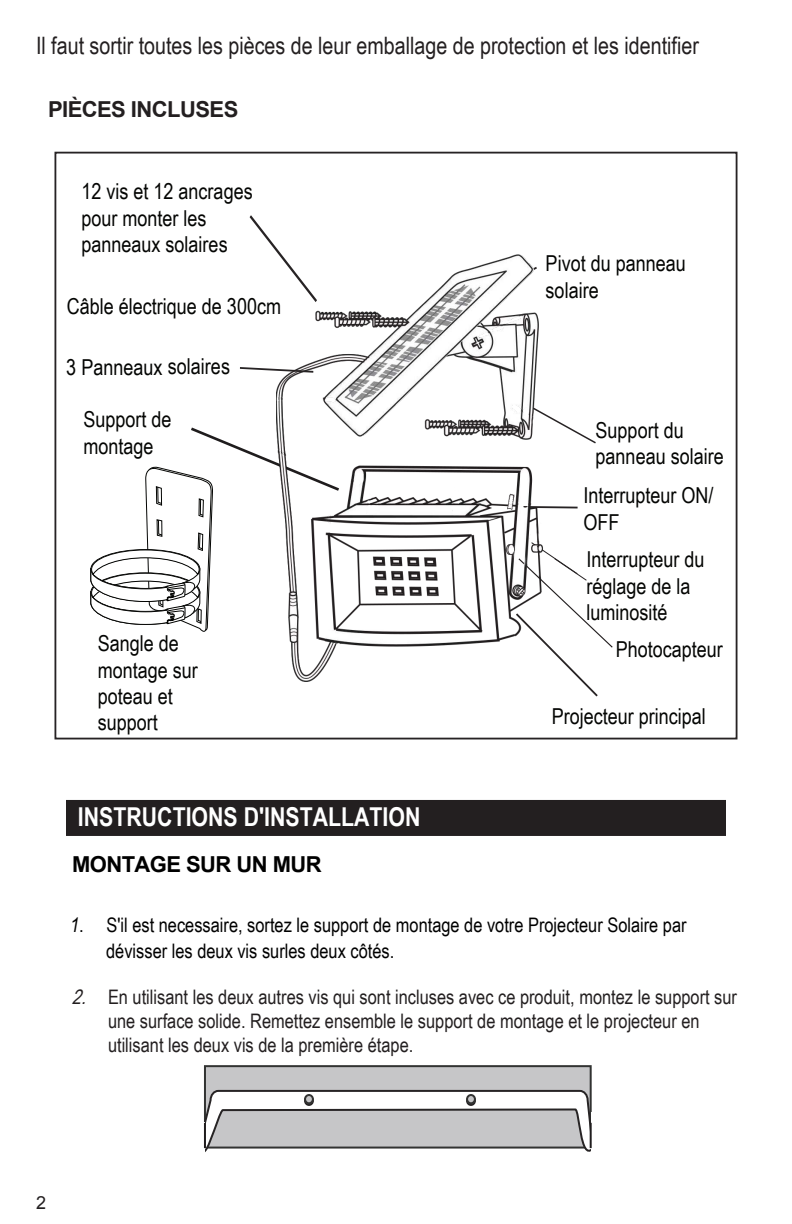
<style>
.page{position:relative;width:792px;height:1224px;background:#fff}
.page>*{position:absolute;margin:0;border:0;box-sizing:border-box;transform-origin:0 0}
.Sub-Heading{font:700 26px "Arial Narrow";color:#fff}
.Paragraph{font:24px "Arial Narrow";color:#231f20}
.t1{font:22px/26.4px "Arial Narrow";color:#040503}
.Sub-Heading-2{font:700 22px "Arial";letter-spacing:-.025em;color:#000}
.Sub-Heading-3{font:700 22px "Arial";letter-spacing:-.025em;color:#231f20}
.t2{font:20px/24px "Arial Narrow";color:#231f20}
.t3{font:20px/25.8px "Arial Narrow";color:#000}
.t4{font:18px "Arial";color:#231f20}
.s1{color:#fff}
.s2{font-style:italic}
</style>
<div class="page">
<div style="left:66px;top:800px;width:660px;height:36px;background:#231f20"></div>
<svg style="left:90px;top:427px;width:156px;height:205px"></svg>
<div style="left:204px;top:1065px;width:388px;height:84px;background:#c6c6c8;border:2px solid #323332"></div>
<svg style="left:204px;top:1089px;width:388px;height:63px"></svg>
<div style="left:304px;top:1096px;width:10px;height:10px;border:2px solid #272425;border-radius:50%"></div>
<div style="left:305px;top:1095px;width:8px;height:8px;background:#c6c6c8;border-radius:50%"></div>
<div style="left:304px;top:1094px;width:10px;height:10px;border:2px solid #323332;border-radius:50%"></div>
<div style="left:466px;top:1096px;width:10px;height:10px;border:2px solid #272425;border-radius:50%"></div>
<div style="left:467px;top:1095px;width:8px;height:8px;background:#c6c6c8;border-radius:50%"></div>
<div style="left:466px;top:1094px;width:10px;height:10px;border:2px solid #323332;border-radius:50%"></div>
<div style="left:591px;top:1112px;width:10px;height:42px;background:#fff"></div>
<hr style="left:204px;top:1123px;width:2px;height:25px;background:#201d1e">
<hr style="left:590px;top:1123px;width:2px;height:25px;background:#201d1e">
<svg style="left:558px;top:506px;width:55px;height:191px"></svg>
<svg style="left:249px;top:215px;width:22px;height:25px"></svg>
<svg style="left:558px;top:421px;width:38px;height:23px"></svg>
<img style="left:246px;top:240px;width:312px;height:441px">
<svg style="left:240px;top:333px;width:78px;height:41px"></svg>
<p class="Paragraph" style="left:36px;top:28px;width:664px">Il faut sortir toutes les pièces de leur emballage de protection et les identifier</p>
<p class="Sub-Heading-3" style="left:48px;top:95px;width:192px">PIÈCES INCLUSES</p>
<p class="t1" style="left:81px;top:178px;width:173px">12 vis et 12 ancrages pour monter les panneaux solaires</p>
<p class="t1" style="left:67px;top:292px;width:216px">Câble électrique de 300cm</p>
<p class="t1" style="left:66px;top:353px;width:166px">3 Panneaux solaires</p>
<p class="t1" style="left:83px;top:406px;width:90px">Support de montage</p>
<p class="t1" style="left:98px;top:629px;width:102px">Sangle de montage sur poteau et support</p>
<p class="Sub-Heading" style="left:78px;top:797px;width:344px">INSTRUCTIONS D'INSTALLATION</p>
<p class="Sub-Heading-2" style="left:72px;top:850px;width:308px">MONTAGE SUR UN MUR <span class="s1">SIGN</span></p>
<p class="t1" style="left:546px;top:250px;width:142px">Pivot du panneau solaire</p>
<p class="t1" style="left:596px;top:416px;width:130px">Support du panneau solaire</p>
<p class="t1" style="left:583px;top:481px;width:132px">Interrupteur ON/<br>OFF</p>
<p class="t1" style="left:586px;top:545px;width:120px">Interrupteur du réglage de la luminosité</p>
<p class="t1" style="left:616px;top:635px;width:109px">Photocapteur</p>
<p class="t1" style="left:552px;top:702px;width:156px">Projecteur principal</p>
<p class="t3" style="left:106px;top:912px;width:582px;text-indent:-36px"><span class="s2">1</span>. S'il est necessaire, sortez le support de montage de votre Projecteur Solaire par dévisser les deux vis surles deux côtés.</p>
<p class="t2" style="left:108px;top:985px;width:631px;text-indent:-36px"><span class="s2">2.</span> En utilisant les deux autres vis qui sont incluses avec ce produit, montez le support sur une surface solide. Remettez ensemble le support de montage et le projecteur en utilisant les deux vis de la première étape.</p>
<p class="t4" style="left:36px;top:1191px;width:12px">2</p>
</div>
